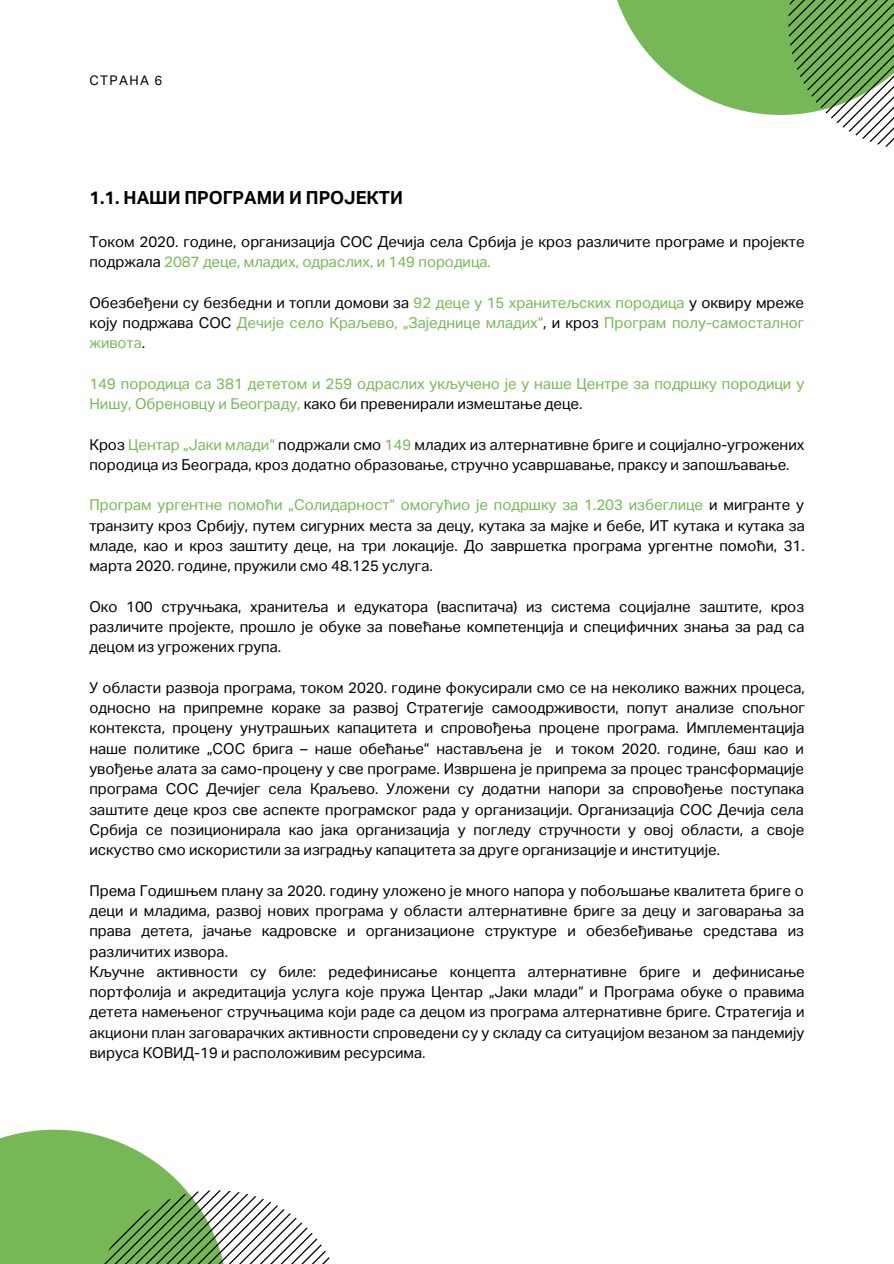
<style>
.page{position:relative;width:894px;height:1264px;background:#fff}
.page>*{position:absolute;margin:0;border:0;box-sizing:border-box;transform-origin:0 0}
.t1{font:700 18px "Aktiv Grotesk";color:#000}
.t2{font:15px/20.2px "Aktiv Grotesk";color:#000}
.t3{font:15px/20.2px "Aktiv Grotesk";color:#76b856;text-align:justify}
.t4{font:13.2px "Aktiv Grotesk";letter-spacing:.1em;color:#000}
.s1{color:#76b856}
.s2{color:#000}
</style>
<div class="page">
<svg style="left:617px;top:0;width:277px;height:147px"></svg>
<svg style="left:0;top:1129px;width:329px;height:134px"></svg>
<p class="t4" style="left:89px;top:76px;width:74px">СТРАНА 6</p>
<p class="t1" style="left:89px;top:191px;width:315px">1.1. НАШИ ПРОГРАМИ И ПРОЈЕКТИ</p>
<p class="t2" style="left:89px;top:233px;width:716px">Током 2020. године, организација СОС Дечија села Србија је кроз различите програме и пројекте подржала <span class="s1">2087 деце, младих, одраслих, и 149 породица.</span></p>
<p class="t3" style="left:89px;top:294px;width:716px"><span class="s2">Обезбеђени су безбедни и топли домови за</span> 92 деце у 15 хранитељских породица <span class="s2">у оквиру мреже коју подржава СОС</span> Дечије село Краљево, „Заједнице младих“<span class="s2">, и кроз</span> Програм полу-самосталног живота<span class="s2">.</span></p>
<p class="t3" style="left:89px;top:375px;width:716px">149 породица са 381 дететом и 259 одраслих укључено је у наше Центре за подршку породици у<br>Нишу, Обреновцу и Београду, <span class="s2">како би превенирали измештање деце.</span></p>
<p class="t2" style="left:89px;top:436px;width:716px">Кроз <span class="s1">Центар „Јаки млади“</span> подржали смо <span class="s1">149</span> младих из алтернативне бриге и социјално-угрожених породица из Београда, кроз додатно образовање, стручно усавршавање, праксу и запошљавање.</p>
<p class="t2" style="left:89px;top:497px;width:716px;text-align:justify"><span class="s1">Програм ургентне помоћи „Солидарност“ омогућио је подршку за 1.203 избеглице</span> и мигранте у транзиту кроз Србију, путем сигурних места за децу, кутака за мајке и бебе, ИТ кутака и кутака за младе, као и кроз заштиту деце, на три локације. До завршетка програма ургентне помоћи, 31. марта 2020. године, пружили смо 48.125 услуга.</p>
<p class="t2" style="left:89px;top:598px;width:716px;text-align:justify">Око 100 стручњака, хранитеља и едукатора (васпитача) из система социјалне заштите, кроз различите пројекте, прошло је обуке за повећање компетенција и специфичних знања за рад са децом из угрожених група.</p>
<p class="t2" style="left:89px;top:679px;width:716px;text-align:justify">У области развоја програма, током 2020. године фокусирали смо се на неколико важних процеса, односно на припремне кораке за развој Стратегије самоодрживости, попут анализе спољног контекста, процену унутрашњих капацитета и спровођења процене програма. Имплементација наше политике „СОС брига – наше обећање“ настављена је и током 2020. године, баш као и увођење алата за само-процену у све програме. Извршена је припрема за процес трансформације програма СОС Дечијег села Краљево. Уложени су додатни напори за спровођење поступака заштите деце кроз све аспекте програмског рада у организацији. Организација СОС Дечија села Србија се позиционирала као јака организација у погледу стручности у овој области, а своје искуство смо искористили за изградњу капацитета за друге организације и институције.</p>
<p class="t2" style="left:89px;top:882px;width:716px">Према Годишњем плану за 2020. годину уложено је много напора у побољшање квалитета бриге о деци и младима, развој нових програма у области алтернативне бриге за децу и заговарања за права детета, јачање кадровске и организационе структуре и обезбеђивање средстава из различитих извора.<br>Кључне активности су биле: редефинисање концепта алтернативне бриге и дефинисање портфолија и акредитација услуга које пружа Центар „Јаки млади“ и Програма обуке о правима детета намењеног стручњацима који раде са децом из програма алтернативне бриге. Стратегија и акциони план заговарачких активности спроведени су у складу са ситуацијом везаном за пандемију вируса КОВИД-19 и расположивим ресурсима.</p>
</div>
